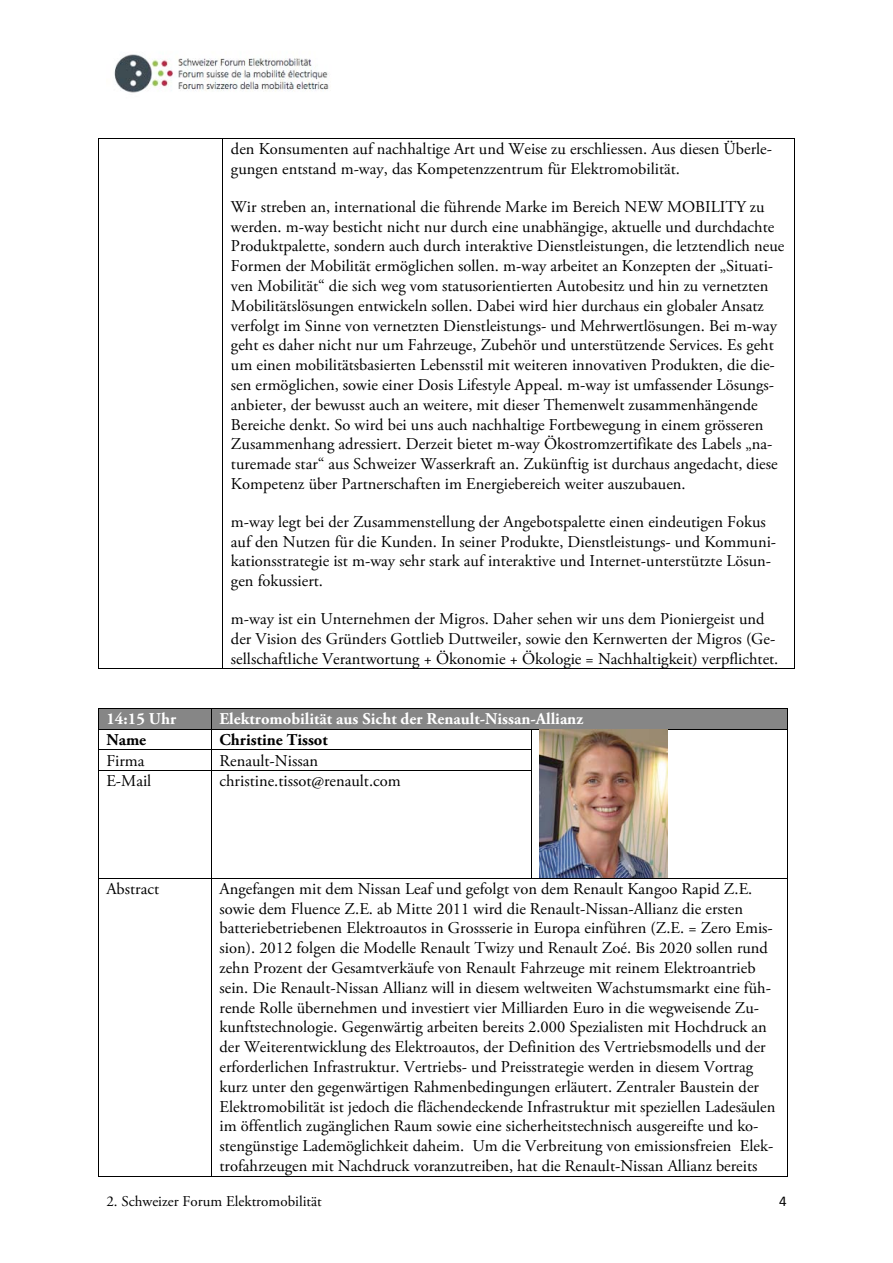
<style>
.page{position:relative;width:893px;height:1263px;background:#fff}
.page>*{position:absolute;margin:0;border:0;box-sizing:border-box;transform-origin:0 0}
.t1{font:16.5px/19.8px "Adobe Garamond Pro";color:#000}
.t2{font:700 16.5px "Adobe Garamond Pro";color:#fff}
.t3{font:700 16.5px "Adobe Garamond Pro";color:#000}
.t4{font:15px "Adobe Garamond Pro";color:#000}
.t5{font:15px "Calibri";color:#000}
</style>
<div class="page">
<img style="left:114px;top:54px;width:215px;height:39px">
<hr style="left:99px;top:138px;width:123px;height:1px;background:#000">
<hr style="left:223px;top:138px;width:571px;height:1px;background:#000">
<hr style="left:98px;top:139px;width:1px;height:529px;background:#000">
<hr style="left:99px;top:668px;width:123px;height:1px;background:#000">
<hr style="left:222px;top:139px;width:1px;height:529px;background:#000">
<hr style="left:223px;top:668px;width:571px;height:1px;background:#000">
<hr style="left:794px;top:139px;width:1px;height:529px;background:#000">
<div style="left:99px;top:709px;width:112px;height:20px;background:#868686"></div>
<div style="left:212px;top:709px;width:574px;height:20px;background:#868686"></div>
<hr style="left:99px;top:709px;width:112px;height:1px;background:#000">
<hr style="left:212px;top:709px;width:574px;height:1px;background:#000">
<hr style="left:99px;top:729px;width:112px;height:1px;background:#000">
<hr style="left:212px;top:729px;width:319px;height:1px;background:#000">
<hr style="left:532px;top:729px;width:254px;height:1px;background:#000">
<hr style="left:99px;top:750px;width:112px;height:1px;background:#000">
<hr style="left:212px;top:750px;width:319px;height:1px;background:#000">
<img style="left:540px;top:730px;width:127px;height:148px">
<svg style="left:98px;top:709px;width:1px;height:62px"></svg>
<hr style="left:99px;top:770px;width:112px;height:1px;background:#000">
<svg style="left:211px;top:709px;width:1px;height:62px"></svg>
<hr style="left:212px;top:770px;width:319px;height:1px;background:#000">
<svg style="left:531px;top:729px;width:1px;height:42px"></svg>
<svg style="left:786px;top:709px;width:1px;height:21px"></svg>
<hr style="left:98px;top:771px;width:1px;height:107px;background:#000">
<hr style="left:211px;top:771px;width:1px;height:107px;background:#000">
<hr style="left:531px;top:771px;width:1px;height:107px;background:#000">
<hr style="left:786px;top:771px;width:1px;height:107px;background:#000">
<hr style="left:99px;top:878px;width:112px;height:1px;background:#000">
<hr style="left:212px;top:878px;width:319px;height:1px;background:#000">
<hr style="left:532px;top:878px;width:254px;height:1px;background:#000">
<hr style="left:98px;top:879px;width:1px;height:297px;background:#000">
<hr style="left:99px;top:1176px;width:112px;height:1px;background:#000">
<hr style="left:211px;top:879px;width:1px;height:297px;background:#000">
<hr style="left:212px;top:1176px;width:574px;height:1px;background:#000">
<hr style="left:786px;top:879px;width:1px;height:297px;background:#000">
<p class="t1" style="left:231px;top:141px;width:542px">den Konsumenten auf nachhaltige Art und Weise zu erschliessen. Aus diesen Überle&shy;gungen entstand m-way, das Kompetenzzentrum für Elektromobilität.</p>
<p class="t1" style="left:231px;top:198px;width:555px">Wir streben an, international die führende Marke im Bereich NEW MOBILITY zu werden. m-way besticht nicht nur durch eine unabhängige, aktuelle und durchdachte Produktpalette, sondern auch durch interaktive Dienstleistungen, die letztendlich neue Formen der Mobilität ermöglichen sollen. m-way arbeitet an Konzepten der „Situati&shy;ven Mobilität“ die sich weg vom statusorientierten Autobesitz und hin zu vernetzten Mobilitätslösungen entwickeln sollen. Dabei wird hier durchaus ein globaler Ansatz verfolgt im Sinne von vernetzten Dienstleistungs- und Mehrwertlösungen. Bei m-way geht es daher nicht nur um Fahrzeuge, Zubehör und unterstützende Services. Es geht um einen mobilitätsbasierten Lebensstil mit weiteren innovativen Produkten, die die&shy;sen ermöglichen, sowie einer Dosis Lifestyle Appeal. m-way ist umfassender Lösungs&shy;anbieter, der bewusst auch an weitere, mit dieser Themenwelt zusammenhängende Bereiche denkt. So wird bei uns auch nachhaltige Fortbewegung in einem grösseren Zusammenhang adressiert. Derzeit bietet m-way Ökostromzertifikate des Labels „na&shy;turemade star“ aus Schweizer Wasserkraft an. Zukünftig ist durchaus angedacht, diese Kompetenz über Partnerschaften im Energiebereich weiter auszubauen.</p>
<p class="t1" style="left:231px;top:513px;width:546px">m-way legt bei der Zusammenstellung der Angebotspalette einen eindeutigen Fokus auf den Nutzen für die Kunden. In seiner Produkte, Dienstleistungs- und Kommuni&shy;kationsstrategie ist m-way sehr stark auf interaktive und Internet-unterstützte Lösun&shy;gen fokussiert.</p>
<p class="t1" style="left:231px;top:610px;width:549px">m-way ist ein Unternehmen der Migros. Daher sehen wir uns dem Pioniergeist und der Vision des Gründers Gottlieb Duttweiler, sowie den Kernwerten der Migros (Ge&shy;sellschaftliche Verantwortung + Ökonomie + Ökologie = Nachhaltigkeit) verpflichtet.</p>
<p class="t2" style="left:106px;top:712px;width:71px">14:15 Uhr</p>
<p class="t2" style="left:219px;top:712px;width:365px">Elektromobilität aus Sicht der Renault-Nissan-Allianz</p>
<p class="t3" style="left:106px;top:733px;width:41px">Name</p>
<p class="t3" style="left:219px;top:733px;width:110px">Christine Tissot</p>
<p class="t1" style="left:106px;top:752px;width:40px">Firma</p>
<p class="t1" style="left:219px;top:752px;width:100px">Renault-Nissan</p>
<p class="t1" style="left:106px;top:772px;width:46px">E-Mail</p>
<p class="t1" style="left:219px;top:772px;width:183px">christine.tissot@renault.com</p>
<p class="t1" style="left:106px;top:880px;width:54px">Abstract</p>
<p class="t1" style="left:219px;top:880px;width:557px">Angefangen mit dem Nissan Leaf und gefolgt von dem Renault Kangoo Rapid Z.E. sowie dem Fluence Z.E. ab Mitte 2011 wird die Renault-Nissan-Allianz die ersten batteriebetriebenen Elektroautos in Grossserie in Europa einführen (Z.E. = Zero Emis&shy;sion). 2012 folgen die Modelle Renault Twizy und Renault Zoé. Bis 2020 sollen rund zehn Prozent der Gesamtverkäufe von Renault Fahrzeuge mit reinem Elektroantrieb sein. Die Renault-Nissan Allianz will in diesem weltweiten Wachstumsmarkt eine füh&shy;rende Rolle übernehmen und investiert vier Milliarden Euro in die wegweisende Zu&shy;kunftstechnologie. Gegenwärtig arbeiten bereits 2.000 Spezialisten mit Hochdruck an der Weiterentwicklung des Elektroautos, der Definition des Vertriebsmodells und der erforderlichen Infrastruktur. Vertriebs- und Preisstrategie werden in diesem Vortrag kurz unter den gegenwärtigen Rahmenbedingungen erläutert. Zentraler Baustein der Elektromobilität ist jedoch die flächendeckende Infrastruktur mit speziellen Ladesäulen im öffentlich zugänglichen Raum sowie eine sicherheitstechnisch ausgereifte und ko&shy;stengünstige Lademöglichkeit daheim. Um die Verbreitung von emissionsfreien Elek&shy;trofahrzeugen mit Nachdruck voranzutreiben, hat die Renault-Nissan Allianz bereits</p>
<p class="t4" style="left:106px;top:1195px;width:217px">2. Schweizer Forum Elektromobilität</p>
<p class="t5" style="left:779px;top:1192px;width:9px">4</p>
</div>
